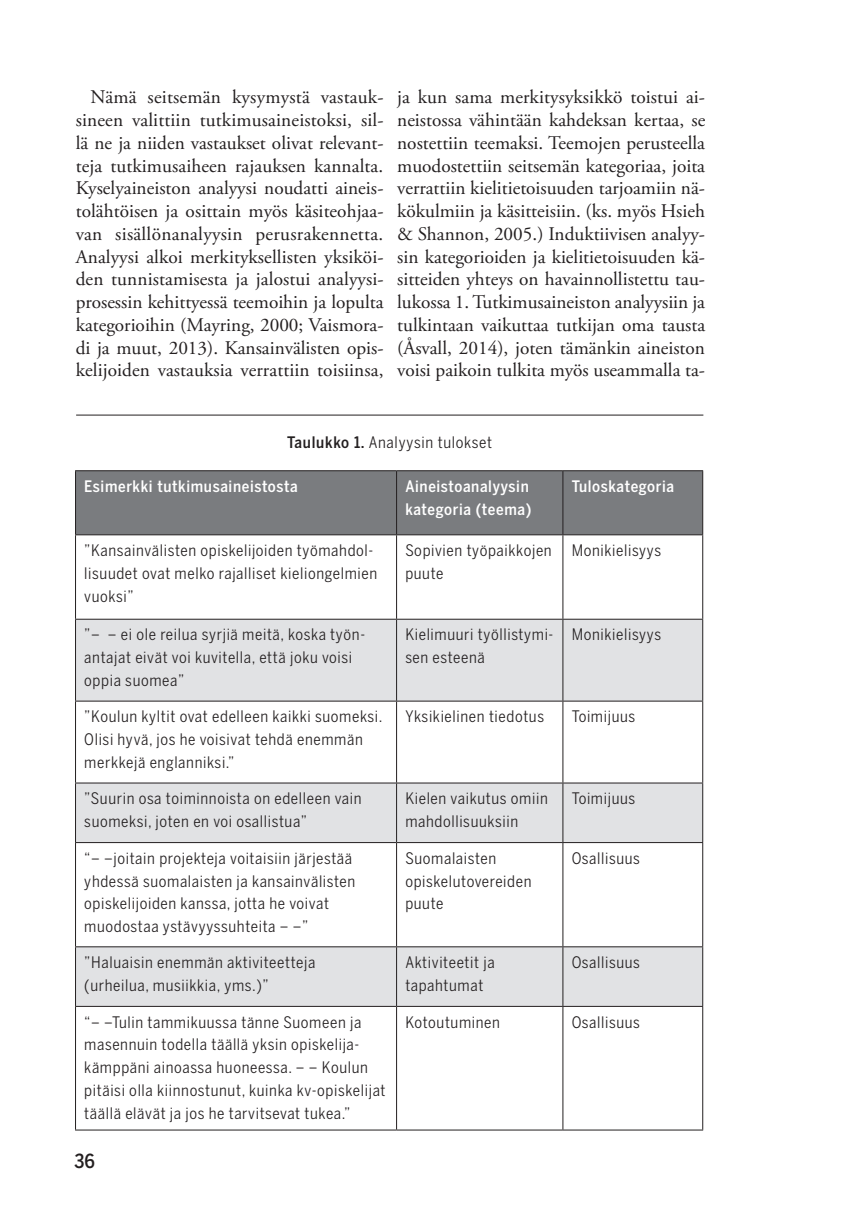
<style>
.page{position:relative;width:854px;height:1231px;background:#fff}
.page>*{position:absolute;margin:0;border:0;box-sizing:border-box;transform-origin:0 0}
.okka{font:19.25px/22.8px "Adobe Garamond Pro";color:#231f20;text-align:justify}
.t1{font:500 19.25px "Benton Sans Cond";color:#231f20}
.okka-2{font:15.75px/22.8px "Benton Sans Cond";letter-spacing:.04em;color:#231f20}
.t2{font:500 15.75px/22.8px "Benton Sans Cond";letter-spacing:.04em;color:#fff}
.s1{font-weight:500}
</style>
<div class="page">
<div style="left:76px;top:471px;width:626px;height:63px;background:#7a7c7f"></div>
<svg style="left:76px;top:619px;width:626px;height:386px;fill:#e1e2e4"></svg>
<hr style="left:75px;top:470px;width:321px;height:1px;background:#231f20">
<hr style="left:75px;top:471px;width:1px;height:63px;background:#231f20">
<hr style="left:396px;top:470px;width:166px;height:1px;background:#231f20">
<hr style="left:396px;top:471px;width:1px;height:63px;background:#231f20">
<hr style="left:562px;top:470px;width:141px;height:1px;background:#231f20">
<hr style="left:562px;top:471px;width:1px;height:63px;background:#231f20">
<hr style="left:702px;top:471px;width:1px;height:63px;background:#231f20">
<hr style="left:75px;top:534px;width:321px;height:1px;background:#231f20">
<hr style="left:75px;top:535px;width:1px;height:83px;background:#231f20">
<hr style="left:396px;top:534px;width:166px;height:1px;background:#231f20">
<hr style="left:396px;top:535px;width:1px;height:83px;background:#231f20">
<hr style="left:562px;top:534px;width:141px;height:1px;background:#231f20">
<hr style="left:562px;top:535px;width:1px;height:83px;background:#231f20">
<hr style="left:702px;top:535px;width:1px;height:83px;background:#231f20">
<hr style="left:75px;top:618px;width:321px;height:1px;background:#231f20">
<hr style="left:75px;top:619px;width:1px;height:81px;background:#231f20">
<hr style="left:396px;top:618px;width:166px;height:1px;background:#231f20">
<hr style="left:396px;top:619px;width:1px;height:81px;background:#231f20">
<hr style="left:562px;top:618px;width:141px;height:1px;background:#231f20">
<hr style="left:562px;top:619px;width:1px;height:81px;background:#231f20">
<hr style="left:702px;top:619px;width:1px;height:81px;background:#231f20">
<hr style="left:75px;top:700px;width:321px;height:1px;background:#231f20">
<hr style="left:75px;top:701px;width:1px;height:81px;background:#231f20">
<hr style="left:396px;top:700px;width:166px;height:1px;background:#231f20">
<hr style="left:396px;top:701px;width:1px;height:81px;background:#231f20">
<hr style="left:562px;top:700px;width:141px;height:1px;background:#231f20">
<hr style="left:562px;top:701px;width:1px;height:81px;background:#231f20">
<hr style="left:702px;top:701px;width:1px;height:81px;background:#231f20">
<hr style="left:75px;top:782px;width:321px;height:1px;background:#231f20">
<hr style="left:75px;top:783px;width:1px;height:59px;background:#231f20">
<hr style="left:396px;top:782px;width:166px;height:1px;background:#231f20">
<hr style="left:396px;top:783px;width:1px;height:59px;background:#231f20">
<hr style="left:562px;top:782px;width:141px;height:1px;background:#231f20">
<hr style="left:562px;top:783px;width:1px;height:59px;background:#231f20">
<hr style="left:702px;top:783px;width:1px;height:59px;background:#231f20">
<hr style="left:75px;top:842px;width:321px;height:1px;background:#231f20">
<hr style="left:75px;top:843px;width:1px;height:103px;background:#231f20">
<hr style="left:396px;top:842px;width:166px;height:1px;background:#231f20">
<hr style="left:396px;top:843px;width:1px;height:103px;background:#231f20">
<hr style="left:562px;top:842px;width:141px;height:1px;background:#231f20">
<hr style="left:562px;top:843px;width:1px;height:103px;background:#231f20">
<hr style="left:702px;top:843px;width:1px;height:103px;background:#231f20">
<hr style="left:75px;top:946px;width:321px;height:1px;background:#231f20">
<hr style="left:75px;top:947px;width:1px;height:58px;background:#231f20">
<hr style="left:396px;top:946px;width:166px;height:1px;background:#231f20">
<hr style="left:396px;top:947px;width:1px;height:58px;background:#231f20">
<hr style="left:562px;top:946px;width:141px;height:1px;background:#231f20">
<hr style="left:562px;top:947px;width:1px;height:58px;background:#231f20">
<hr style="left:702px;top:947px;width:1px;height:58px;background:#231f20">
<hr style="left:75px;top:1005px;width:321px;height:1px;background:#231f20">
<hr style="left:75px;top:1006px;width:1px;height:123px;background:#231f20">
<hr style="left:396px;top:1005px;width:166px;height:1px;background:#231f20">
<hr style="left:396px;top:1006px;width:1px;height:123px;background:#231f20">
<hr style="left:562px;top:1005px;width:141px;height:1px;background:#231f20">
<hr style="left:562px;top:1006px;width:1px;height:123px;background:#231f20">
<hr style="left:702px;top:1006px;width:1px;height:123px;background:#231f20">
<hr style="left:75px;top:1129px;width:321px;height:1px;background:#231f20">
<hr style="left:396px;top:1129px;width:166px;height:1px;background:#231f20">
<hr style="left:562px;top:1129px;width:141px;height:1px;background:#231f20">
<hr style="left:76px;top:415px;width:627px;height:1px;background:#231f20">
<p class="okka" style="left:76px;top:86px;width:309px;text-indent:15px">Nämä seitsemän kysymystä vastauk&shy;sineen valittiin tutkimusaineistoksi, sil&shy;lä ne ja niiden vastaukset olivat relevant&shy;teja tutkimusaiheen rajauksen kannalta.<br>Kyselyaineiston analyysi noudatti aineis&shy;tolähtöisen ja osittain myös käsiteohjaa&shy;van sisällönanalyysin perusrakennetta.<br>Analyysi alkoi merkityksellisten yksiköi&shy;den tunnistamisesta ja jalostui analyysi&shy;prosessin kehittyessä teemoihin ja lopulta kategorioihin (Mayring, 2000; Vaismora&shy;di ja muut, 2013). Kansainvälisten opis&shy;kelijoiden vastauksia verrattiin toisiinsa,</p>
<p class="okka" style="left:397px;top:86px;width:309px">ja kun sama merkitysyksikkö toistui ai&shy;neistossa vähintään kahdeksan kertaa, se nostettiin teemaksi. Teemojen perusteella muodostettiin seitsemän kategoriaa, joita verrattiin kielitietoisuuden tarjoamiin nä&shy;kökulmiin ja käsitteisiin. (ks. myös Hsieh &amp; Shannon, 2005.) Induktiivisen analyy&shy;sin kategorioiden ja kielitietoisuuden kä&shy;sitteiden yhteys on havainnollistettu tau&shy;lukossa 1. Tutkimusaineiston analyysiin ja tulkintaan vaikuttaa tutkijan oma tausta (Åsvall, 2014), joten tämänkin aineiston voisi paikoin tulkita myös useammalla ta-</p>
<p class="okka-2" style="left:287px;top:430px;width:206px"><span class="s1">Taulukko 1.</span> Analyysin tulokset</p>
<p class="t2" style="left:84px;top:474px;width:215px">Esimerkki tutkimusaineistosta</p>
<p class="t2" style="left:405px;top:474px;width:127px">Aineistoanalyysin kategoria (teema)</p>
<p class="t2" style="left:571px;top:474px;width:104px">Tuloskategoria</p>
<p class="okka-2" style="left:84px;top:538px;width:294px">”Kansainvälisten opiskelijoiden työmahdol&shy;lisuudet ovat melko rajalliset kieliongelmien vuoksi”</p>
<p class="okka-2" style="left:405px;top:538px;width:148px">Sopivien työpaikkojen puute</p>
<p class="okka-2" style="left:571px;top:538px;width:91px">Monikielisyys</p>
<p class="okka-2" style="left:84px;top:623px;width:282px">”– – ei ole reilua syrjiä meitä, koska työn-</p>
<p class="okka-2" style="left:84px;top:646px;width:269px">antajat eivät voi kuvitella, että joku voisi oppia suomea”</p>
<p class="okka-2" style="left:405px;top:623px;width:150px">Kielimuuri työllistymi&shy;sen esteenä</p>
<p class="okka-2" style="left:571px;top:623px;width:91px">Monikielisyys</p>
<p class="okka-2" style="left:84px;top:705px;width:300px">”Koulun kyltit ovat edelleen kaikki suomeksi.<br>Olisi hyvä, jos he voisivat tehdä enemmän merkkejä englanniksi.”</p>
<p class="okka-2" style="left:405px;top:705px;width:140px">Yksikielinen tiedotus</p>
<p class="okka-2" style="left:571px;top:705px;width:65px">Toimijuus</p>
<p class="okka-2" style="left:84px;top:786px;width:279px">”Suurin osa toiminnoista on edelleen vain suomeksi, joten en voi osallistua”</p>
<p class="okka-2" style="left:405px;top:786px;width:144px">Kielen vaikutus omiin mahdollisuuksiin</p>
<p class="okka-2" style="left:571px;top:786px;width:65px">Toimijuus</p>
<p class="okka-2" style="left:84px;top:846px;width:269px">“– –joitain projekteja voitaisiin järjestää</p>
<p class="okka-2" style="left:84px;top:869px;width:272px">yhdessä suomalaisten ja kansainvälisten opiskelijoiden kanssa, jotta he voivat</p>
<p class="okka-2" style="left:84px;top:914px;width:226px">muodostaa ystävyyssuhteita – –”</p>
<p class="okka-2" style="left:405px;top:846px;width:92px">Suomalaisten</p>
<p class="okka-2" style="left:405px;top:869px;width:128px">opiskelutovereiden puute</p>
<p class="okka-2" style="left:571px;top:846px;width:70px">Osallisuus</p>
<p class="okka-2" style="left:84px;top:950px;width:232px">”Haluaisin enemmän aktiviteetteja</p>
<p class="okka-2" style="left:84px;top:973px;width:186px">(urheilua, musiikkia, yms.)”</p>
<p class="okka-2" style="left:405px;top:950px;width:91px">Aktiviteetit ja</p>
<p class="okka-2" style="left:405px;top:973px;width:80px">tapahtumat</p>
<p class="okka-2" style="left:571px;top:950px;width:70px">Osallisuus</p>
<p class="okka-2" style="left:84px;top:1010px;width:303px">“– –Tulin tammikuussa tänne Suomeen ja masennuin todella täällä yksin opiskelija&shy;kämppäni ainoassa huoneessa. – – Koulun pitäisi olla kiinnostunut, kuinka kv-opiskelijat täällä elävät ja jos he tarvitsevat tukea.”</p>
<p class="okka-2" style="left:405px;top:1010px;width:96px">Kotoutuminen</p>
<p class="okka-2" style="left:571px;top:1010px;width:70px">Osallisuus</p>
<p class="t1" style="left:74px;top:1149px;width:22px">36</p>
</div>
